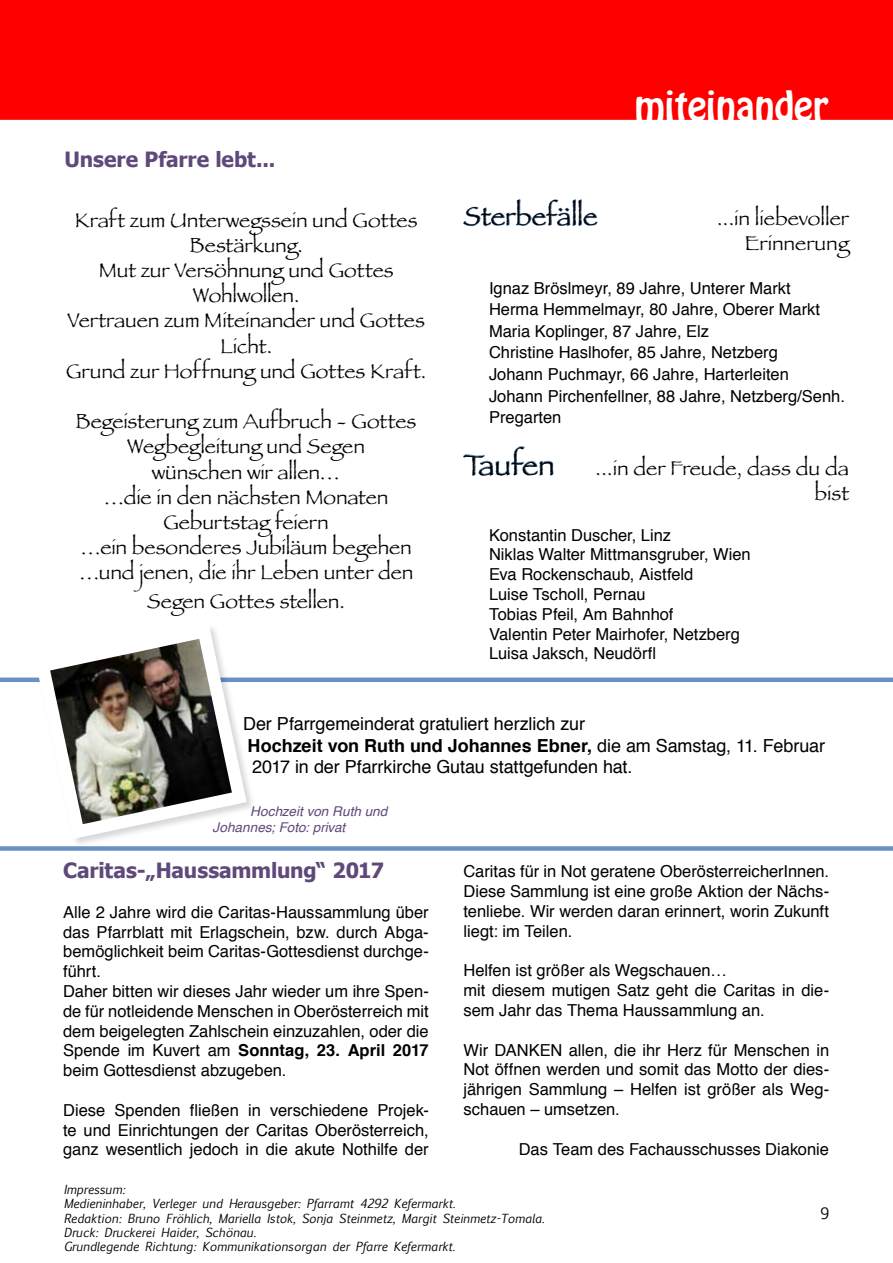
<style>
.page{position:relative;width:893px;height:1263px;background:#fff}
.page>*{position:absolute;margin:0;border:0;box-sizing:border-box;transform-origin:0 0}
.t1{font:36px "Hobo Std";color:#fff}
.t2{font:30px "Papyrus";color:#000}
.t3{font:27px "Papyrus";color:#000}
.t4{font:21px/25.2px "Papyrus";letter-spacing:-.005em;color:#000;text-align:right}
.t5{font:700 21px "Tahoma";letter-spacing:-.005em;color:#5f497a}
.t6{font:18px/21.6px "Helvetica";letter-spacing:-.005em;color:#000}
.t7{font:16.5px/19.8px "Helvetica";color:#000}
.t8{font:15px "Euphemia UCAS";color:#000}
.t9{font:italic 13.5px/16.2px "Helvetica";letter-spacing:.005em;color:#5f497a}
.t10{font:italic 12px/14.4px "Euphemia UCAS";color:#000}
.s1{font-weight:700}
</style>
<div class="page">
<div style="left:0;top:0;width:893px;height:120px;background:#f00"></div>
<svg style="left:463px;top:446px;width:91px;height:30px"></svg>
<svg style="left:463px;top:199px;width:135px;height:27px"></svg>
<div style="left:0;top:846px;width:893px;height:5px;background:#6991c6"></div>
<div style="left:0;top:677px;width:893px;height:5px;background:#6991c6"></div>
<svg style="left:28px;top:628px;width:226px;height:216px"></svg>
<p class="t5" style="left:64px;top:145px;width:213px">Unsere Pfarre lebt...</p>
<p class="t4" style="left:66px;top:207px;width:362px;text-align:center">Kraft zum Unterwegssein und Gottes<br>Bestärkung.<br>Mut zur Versöhnung und Gottes<br>Wohlwollen.<br>Vertrauen zum Miteinander und Gottes<br>Licht.<br>Grund zur Hoffnung und Gottes Kraft.</p>
<p class="t4" style="left:75px;top:408px;width:343px;text-align:center">Begeisterung zum Aufbruch - Gottes<br>Wegbegleitung und Segen<br>wünschen wir allen…<br>…die in den nächsten Monaten<br>Geburtstag feiern<br>…ein besonderes Jubiläum begehen …und jenen, die ihr Leben unter den</p>
<p class="t4" style="left:147px;top:588px;width:199px">Segen Gottes stellen.</p>
<h1 class="t1" style="left:635px;top:81px;width:195px">miteinander</h1>
<h3 class="t3" style="left:463px;top:200px;width:136px">Sterbefälle</h3>
<p class="t4" style="left:717px;top:205px;width:134px">...in liebevoller<br>Erinnerung</p>
<p class="t7" style="left:489px;top:277px;width:357px;line-height:21.6px">Ignaz Bröslmeyr, 89 Jahre, Unterer Markt<br>Herma Hemmelmayr, 80 Jahre, Oberer Markt Maria Koplinger, 87 Jahre, Elz<br>Christine Haslhofer, 85 Jahre, Netzberg<br>Johann Puchmayr, 66 Jahre, Harterleiten Johann Pirchenfellner, 88 Jahre, Netzberg/Senh.<br>Pregarten</p>
<h2 class="t2" style="left:463px;top:447px;width:92px">Taufen</h2>
<p class="t4" style="left:595px;top:455px;width:255px">...in der Freude, dass du da bist</p>
<p class="t7" style="left:489px;top:525px;width:263px">Konstantin Duscher, Linz<br>Niklas Walter Mittmansgruber, Wien<br>Eva Rockenschaub, Aistfeld<br>Luise Tscholl, Pernau<br>Tobias Pfeil, Am Bahnhof<br>Valentin Peter Mairhofer, Netzberg<br>Luisa Jaksch, Neudörfl</p>
<p class="t6" style="left:243px;top:714px;width:583px">Der Pfarrgemeinderat gratuliert herzlich zur<br><span class="s1">Hochzeit von Ruth und Johannes Ebner,</span> die am Samstag, 11. Februar<br>2017 in der Pfarrkirche Gutau stattgefunden hat.</p>
<p class="t9" style="left:213px;top:803px;width:176px;text-indent:38px">Hochzeit von Ruth und<br>Johannes; Foto: privat</p>
<p class="t5" style="left:63px;top:856px;width:323px">Caritas-„Haussammlung“ 2017</p>
<p class="t7" style="left:63px;top:903px;width:367px">Alle 2 Jahre wird die Caritas-Haussammlung über das Pfarrblatt mit Erlagschein, bzw. durch Abga&shy;bemöglichkeit beim Caritas-Gottesdienst durchge&shy;führt.<br>Daher bitten wir dieses Jahr wieder um ihre Spen&shy;de für notleidende Menschen in Oberösterreich mit dem beigelegten Zahlschein einzuzahlen, oder die Spende im Kuvert am <span class="s1">Sonntag, 23. April 2017 </span>beim Gottesdienst abzugeben.</p>
<p class="t7" style="left:63px;top:1101px;width:367px;text-align:justify">Diese Spenden fließen in verschiedene Projek&shy;te und Einrichtungen der Caritas Oberösterreich, ganz wesentlich jedoch in die akute Nothilfe der</p>
<p class="t7" style="left:463px;top:862px;width:367px;text-align:justify">Caritas für in Not geratene OberösterreicherInnen.<br>Diese Sammlung ist eine große Aktion der Nächs&shy;tenliebe. Wir werden daran erinnert, worin Zukunft liegt: im Teilen.</p>
<p class="t7" style="left:463px;top:961px;width:367px">Helfen ist größer als Wegschauen…<br>mit diesem mutigen Satz geht die Caritas in die&shy;sem Jahr das Thema Haussammlung an.</p>
<p class="t7" style="left:463px;top:1040px;width:367px;text-align:justify">Wir DANKEN allen, die ihr Herz für Menschen in Not öffnen werden und somit das Motto der dies&shy;jährigen Sammlung – Helfen ist größer als Weg&shy;schauen – umsetzen.</p>
<p class="t7" style="left:519px;top:1139px;width:312px">Das Team des Fachausschusses Diakonie</p>
<p class="t10" style="left:64px;top:1182px;width:482px">Impressum:<br>Medieninhaber, Verleger und Herausgeber: Pfarramt 4292 Kefermarkt.<br>Redaktion: Bruno Fröhlich, Mariella Istok, Sonja Steinmetz, Margit Steinmetz-Tomala.<br>Druck: Druckerei Haider, Schönau.<br>Grundlegende Richtung: Kommunikationsorgan der Pfarre Kefermarkt.</p>
<p class="t8" style="left:820px;top:1203px;width:10px">9</p>
</div>
